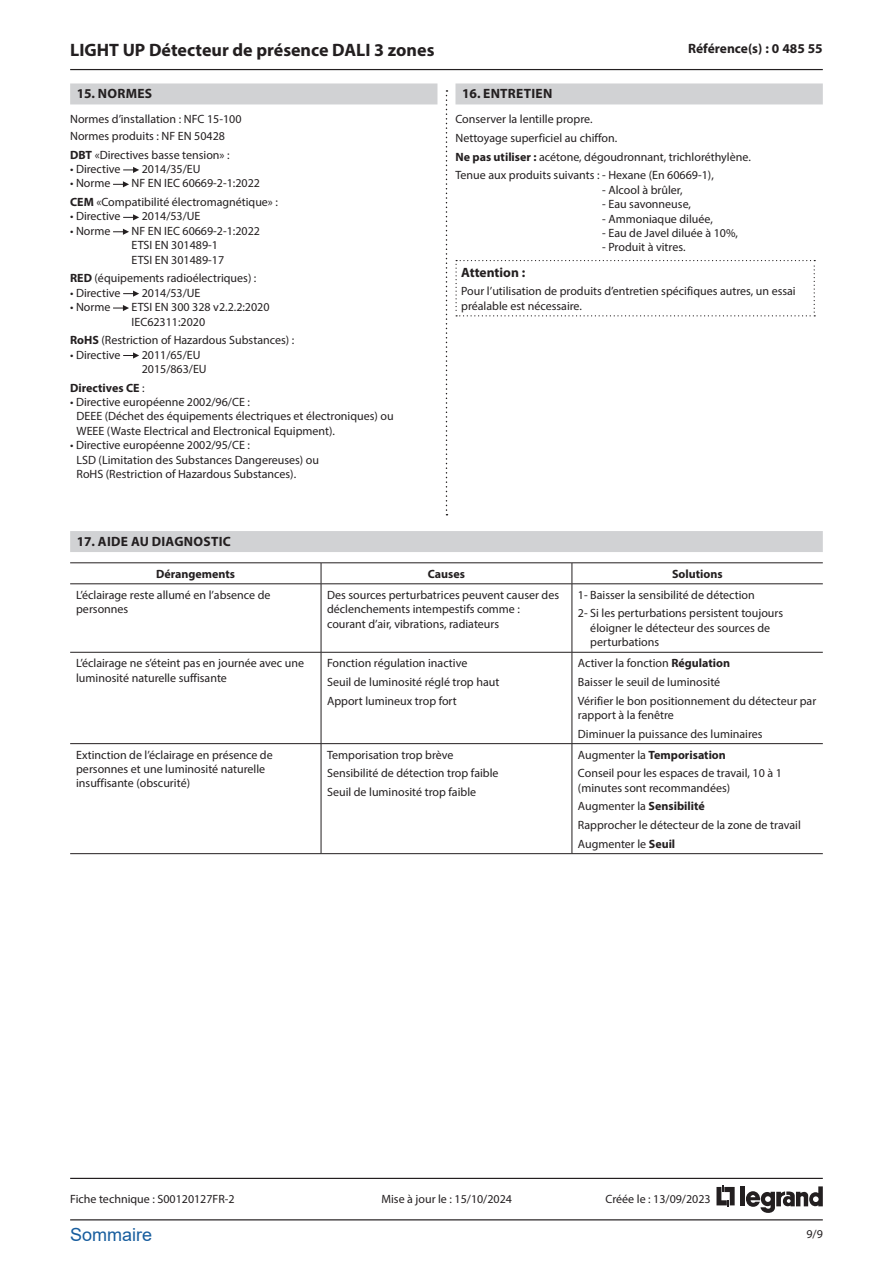
<style>
.page{position:relative;width:893px;height:1263px;background:#fff}
.page>*{position:absolute;margin:0;border:0;box-sizing:border-box;transform-origin:0 0}
.t1{font:700 18px "Myriad Pro";color:#231f20}
.t2{font:18px "Arial";color:#175d9e}
.Texte_courant{font:700 13.5px "Myriad Pro";letter-spacing:.01em;color:#231f20}
.Texte_courant-2{font:12px/14.4px "Myriad Pro";color:#231f20}
.Texte_courant-3{font:700 12px "Myriad Pro";color:#231f20}
.s1{font-weight:700}
.s2{font-weight:400}
</style>
<div class="page">
<hr style="left:70px;top:1219px;width:753px;height:1px;background:#231f20">
<hr style="left:70px;top:1178px;width:753px;height:1px;background:#231f20">
<hr style="left:70px;top:69px;width:753px;height:1px;background:#231f20">
<svg style="left:716px;top:1185px;width:19px;height:22px"></svg>
<hr style="left:741px;top:1186px;width:4px;height:20px;background:#231f20">
<svg style="left:746px;top:1186px;width:77px;height:27px"></svg>
<svg style="left:446px;top:90px;width:1px;height:425px"></svg>
<div style="left:70px;top:531px;width:753px;height:21px;background:#d1d2d4"></div>
<hr style="left:70px;top:562px;width:251px;height:1px;background:#231f20">
<hr style="left:321px;top:562px;width:251px;height:1px;background:#231f20">
<svg style="left:321px;top:563px;width:1px;height:20px"></svg>
<hr style="left:572px;top:562px;width:251px;height:1px;background:#231f20">
<svg style="left:572px;top:563px;width:1px;height:20px"></svg>
<hr style="left:70px;top:583px;width:251px;height:1px;background:#231f20">
<hr style="left:321px;top:583px;width:251px;height:1px;background:#231f20">
<hr style="left:321px;top:584px;width:1px;height:68px;background:#231f20">
<hr style="left:572px;top:583px;width:251px;height:1px;background:#231f20">
<hr style="left:572px;top:584px;width:1px;height:68px;background:#231f20">
<hr style="left:70px;top:652px;width:251px;height:1px;background:#231f20">
<hr style="left:321px;top:652px;width:251px;height:1px;background:#231f20">
<hr style="left:321px;top:652px;width:1px;height:91px;background:#231f20">
<hr style="left:572px;top:652px;width:251px;height:1px;background:#231f20">
<hr style="left:572px;top:652px;width:1px;height:91px;background:#231f20">
<hr style="left:70px;top:743px;width:251px;height:1px;background:#231f20">
<hr style="left:321px;top:743px;width:251px;height:1px;background:#231f20">
<hr style="left:321px;top:744px;width:1px;height:109px;background:#231f20">
<hr style="left:572px;top:743px;width:251px;height:1px;background:#231f20">
<hr style="left:572px;top:744px;width:1px;height:109px;background:#231f20">
<hr style="left:70px;top:853px;width:251px;height:1px;background:#231f20">
<hr style="left:321px;top:853px;width:251px;height:1px;background:#231f20">
<hr style="left:572px;top:853px;width:251px;height:1px;background:#231f20">
<div style="left:70px;top:83px;width:367px;height:21px;background:#d1d2d4"></div>
<svg style="left:123px;top:167px;width:16px;height:6px"></svg>
<svg style="left:113px;top:181px;width:16px;height:6px"></svg>
<svg style="left:123px;top:214px;width:16px;height:6px"></svg>
<svg style="left:113px;top:229px;width:16px;height:6px"></svg>
<svg style="left:123px;top:291px;width:16px;height:6px"></svg>
<svg style="left:113px;top:305px;width:16px;height:6px"></svg>
<svg style="left:123px;top:352px;width:16px;height:7px"></svg>
<div style="left:455px;top:83px;width:368px;height:21px;background:#d1d2d4"></div>
<svg style="left:455px;top:260px;width:360px;height:56px"></svg>
<h1 class="t1" style="left:70px;top:38px;width:366px">LIGHT UP Détecteur de présence DALI 3 zones</h1>
<p class="Texte_courant" style="left:688px;top:39px;width:136px">Référence(s) : 0 485 55</p>
<p class="Texte_courant" style="left:77px;top:85px;width:77px">15. NORMES</p>
<p class="Texte_courant-2" style="left:70px;top:112px;width:173px">Normes d’installation : NFC 15-100</p>
<p class="Texte_courant-2" style="left:70px;top:128px;width:156px">Normes produits : NF EN 50428</p>
<p class="Texte_courant-2" style="left:70px;top:147px;width:161px"><span class="s1">DBT</span> «Directives basse tension» :</p>
<p class="Texte_courant-2" style="left:70px;top:162px;width:52px">• Directive</p>
<p class="Texte_courant-2" style="left:142px;top:162px;width:60px">2014/35/EU</p>
<p class="Texte_courant-2" style="left:70px;top:176px;width:42px">• Norme</p>
<p class="Texte_courant-2" style="left:132px;top:176px;width:130px">NF EN IEC 60669-2-1:2022</p>
<p class="Texte_courant-2" style="left:70px;top:195px;width:209px"><span class="s1">CEM</span> «Compatibilité électromagnétique» :</p>
<p class="Texte_courant-2" style="left:70px;top:209px;width:52px">• Directive</p>
<p class="Texte_courant-2" style="left:142px;top:209px;width:60px">2014/53/UE</p>
<p class="Texte_courant-2" style="left:70px;top:223px;width:42px">• Norme</p>
<p class="Texte_courant-2" style="left:132px;top:223px;width:130px">NF EN IEC 60669-2-1:2022<br>ETSI EN 301489-1<br>ETSI EN 301489-17</p>
<p class="Texte_courant-2" style="left:70px;top:271px;width:188px"><span class="s1">RED</span> (équipements radioélectriques) :</p>
<p class="Texte_courant-2" style="left:70px;top:285px;width:52px">• Directive</p>
<p class="Texte_courant-2" style="left:142px;top:285px;width:60px">2014/53/UE</p>
<p class="Texte_courant-2" style="left:70px;top:300px;width:42px">• Norme</p>
<p class="Texte_courant-2" style="left:132px;top:300px;width:140px">ETSI EN 300 328 v2.2.2:2020<br>IEC62311:2020</p>
<p class="Texte_courant-2" style="left:70px;top:333px;width:226px"><span class="s1">RoHS</span> (Restriction of Hazardous Substances) :</p>
<p class="Texte_courant-2" style="left:70px;top:347px;width:52px">• Directive</p>
<p class="Texte_courant-2" style="left:142px;top:347px;width:66px">2011/65/EU<br>2015/863/EU</p>
<p class="Texte_courant-3" style="left:70px;top:380px;width:76px">Directives CE <span class="s2">:</span></p>
<p class="Texte_courant-2" style="left:77px;top:395px;width:319px;text-indent:-6px">• Directive européenne 2002/96/CE :<br>DEEE (Déchet des équipements électriques et électroniques) ou<br>WEEE (Waste Electrical and Electronical Equipment).</p>
<p class="Texte_courant-2" style="left:77px;top:438px;width:244px;text-indent:-6px">• Directive européenne 2002/95/CE :<br>LSD (Limitation des Substances Dangereuses) ou<br>RoHS (Restriction of Hazardous Substances).</p>
<p class="Texte_courant" style="left:462px;top:85px;width:92px">16. ENTRETIEN</p>
<p class="Texte_courant-2" style="left:455px;top:112px;width:139px">Conserver la lentille propre.</p>
<p class="Texte_courant-2" style="left:455px;top:131px;width:163px">Nettoyage superficiel au chiffon.</p>
<p class="Texte_courant-2" style="left:455px;top:149px;width:297px"><span class="s1">Ne pas utiliser :</span> acétone, dégoudronnant, trichloréthylène.</p>
<p class="Texte_courant-2" style="left:455px;top:168px;width:260px">Tenue aux produits suivants : - Hexane (En 60669-1),</p>
<p class="Texte_courant-2" style="left:602px;top:182px;width:82px">- Alcool à brûler,</p>
<p class="Texte_courant-2" style="left:602px;top:197px;width:90px">- Eau savonneuse,</p>
<p class="Texte_courant-2" style="left:602px;top:211px;width:112px">- Ammoniaque diluée,</p>
<p class="Texte_courant-2" style="left:602px;top:226px;width:137px">- Eau de Javel diluée à 10%,</p>
<p class="Texte_courant-2" style="left:602px;top:240px;width:85px">- Produit à vitres.</p>
<p class="Texte_courant" style="left:461px;top:263px;width:65px">Attention :</p>
<p class="Texte_courant-2" style="left:461px;top:284px;width:336px">Pour l’utilisation de produits d’entretien spécifiques autres, un essai préalable est nécessaire.</p>
<p class="Texte_courant" style="left:77px;top:533px;width:156px">17. AIDE AU DIAGNOSTIC</p>
<p class="Texte_courant-3" style="left:156px;top:566px;width:81px">Dérangements</p>
<p class="Texte_courant-3" style="left:428px;top:566px;width:39px">Causes</p>
<p class="Texte_courant-3" style="left:672px;top:566px;width:52px">Solutions</p>
<p class="Texte_courant-2" style="left:76px;top:587px;width:196px">L’éclairage reste allumé en l’absence de personnes</p>
<p class="Texte_courant-2" style="left:327px;top:587px;width:234px">Des sources perturbatrices peuvent causer des déclenchements intempestifs comme : courant d’air, vibrations, radiateurs</p>
<p class="Texte_courant-2" style="left:578px;top:587px;width:178px">1- Baisser la sensibilité de détection</p>
<p class="Texte_courant-2" style="left:590px;top:606px;width:194px;text-indent:-12px">2- Si les perturbations persistent toujours éloigner le détecteur des sources de perturbations</p>
<p class="Texte_courant-2" style="left:76px;top:656px;width:229px">L’éclairage ne s’éteint pas en journée avec une luminosité naturelle suffisante</p>
<p class="Texte_courant-2" style="left:327px;top:656px;width:142px">Fonction régulation inactive</p>
<p class="Texte_courant-2" style="left:327px;top:674px;width:174px">Seuil de luminosité réglé trop haut</p>
<p class="Texte_courant-2" style="left:327px;top:693px;width:131px">Apport lumineux trop fort</p>
<p class="Texte_courant-2" style="left:76px;top:747px;width:198px">Extinction de l’éclairage en présence de personnes et une luminosité naturelle insuffisante (obscurité)</p>
<p class="Texte_courant-2" style="left:327px;top:747px;width:128px">Temporisation trop brève</p>
<p class="Texte_courant-2" style="left:327px;top:766px;width:173px">Sensibilité de détection trop faible</p>
<p class="Texte_courant-2" style="left:327px;top:784px;width:151px">Seuil de luminosité trop faible</p>
<p class="Texte_courant-2" style="left:578px;top:656px;width:154px">Activer la fonction <span class="s1">Régulation</span></p>
<p class="Texte_courant-2" style="left:578px;top:674px;width:144px">Baisser le seuil de luminosité</p>
<p class="Texte_courant-2" style="left:578px;top:693px;width:240px">Vérifier le bon positionnement du détecteur par rapport à la fenêtre</p>
<p class="Texte_courant-2" style="left:578px;top:726px;width:186px">Diminuer la puissance des luminaires</p>
<p class="Texte_courant-3" style="left:578px;top:747px;width:149px"><span class="s2">Augmenter la</span> Temporisation</p>
<p class="Texte_courant-2" style="left:578px;top:766px;width:205px">Conseil pour les espaces de travail, 10 à 1 (minutes sont recommandées)</p>
<p class="Texte_courant-2" style="left:578px;top:799px;width:128px">Augmenter la <span class="s1">Sensibilité</span></p>
<p class="Texte_courant-2" style="left:578px;top:817px;width:224px">Rapprocher le détecteur de la zone de travail</p>
<p class="Texte_courant-2" style="left:578px;top:836px;width:99px">Augmenter le <span class="s1">Seuil</span></p>
<p class="Texte_courant-2" style="left:70px;top:1192px;width:166px">Fiche technique : S00120127FR-2</p>
<p class="Texte_courant-2" style="left:381px;top:1192px;width:132px">Mise à jour le : 15/10/2024</p>
<p class="Texte_courant-2" style="left:605px;top:1192px;width:107px">Créée le : 13/09/2023</p>
<h1 class="t2" style="left:70px;top:1222px;width:84px">Sommaire</h1>
<p class="Texte_courant-2" style="left:806px;top:1226px;width:18px">9/9</p>
</div>
